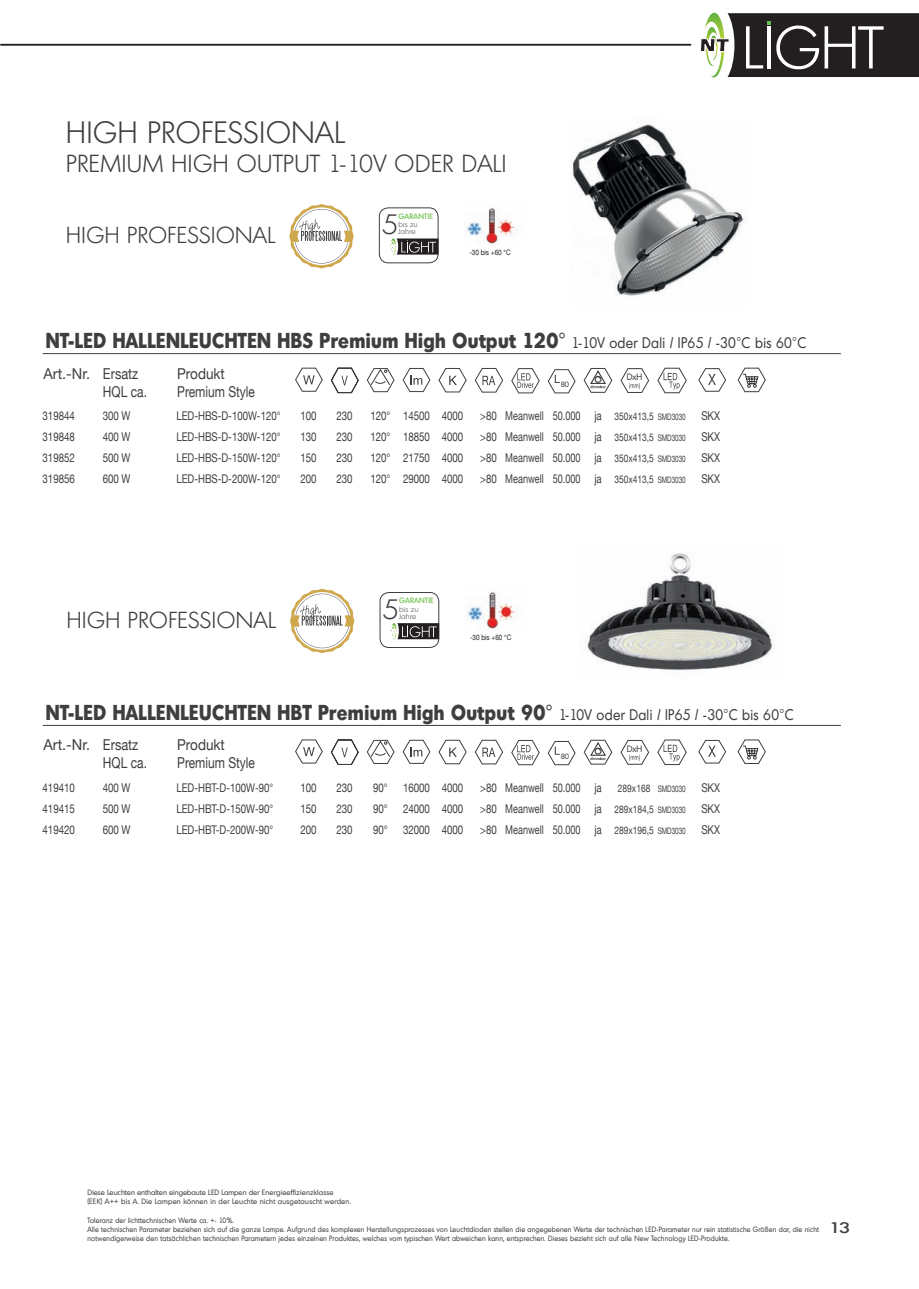
<style>
.page{position:relative;width:919px;height:1289px;background:#fff}
.page>*{position:absolute;margin:0;border:0;box-sizing:border-box;transform-origin:0 0}
.t1{font:300 30px "Montreal";letter-spacing:.025em;color:#3e3e3f}
.t2{font:300 27.15px "Montreal";color:#3e3e3f}
.t3{font:300 24px "Montreal";letter-spacing:.025em;color:#3e3e3f}
.t4{font:300 22.5px "Montreal";letter-spacing:.025em;color:#3e3e3f}
.t5{font:700 21px "Montreal";letter-spacing:.025em;color:#3e3e3f;scale:.9 1}
.t6{font:500 15.3px "Futura BQ";color:#3e3e3f;scale:1.38 1}
.t7{font:15px "Helvetica Neue";color:#3e3e3f;scale:.8 1}
.t8{font:15px "Helvetica Neue";color:#3e3e3f}
.t9{font:15px "Helvetica Neue";color:#3e3e3f;scale:.9 1}
.t10{font:12.15px "Helvetica Neue";color:#3e3e3f;scale:.8 1}
.t11{font:12px "Helvetica Neue";color:#3e3e3f;scale:.8 1}
.t12{font:10.5px "Helvetica Neue";color:#3e3e3f;scale:.8 1}
.t13{font:9px "Montreal";color:#3e3e3f}
.t14{font:7.5px/9px "Montreal";letter-spacing:.025em;color:#3e3e3f;scale:.93 1}
.t15{font:7.5px/9px "Montreal";letter-spacing:.025em;color:#3e3e3f}
.t16{font:7.5px "Helvetica Neue";color:#231f20;scale:.85 1}
.t17{font:300 7.5px "Montreal";letter-spacing:.025em;color:#545557}
.t18{font:500 7.5px "Montreal";letter-spacing:.025em;color:#75c153}
.s1{font-weight:400;font-size:15px}
.s2{font-size:10.5px}
.s3{font-size:9px}
</style>
<div class="page">
<img style="left:586px;top:553px;width:188px;height:118px">
<hr style="left:43px;top:353px;width:797px;height:1px;background:#3e3e3f">
<svg style="left:289px;top:204px;width:64px;height:64px"></svg>
<img style="left:466px;top:208px;width:50px;height:37px">
<div style="left:379px;top:207px;width:59px;height:56px;border:1px solid #3e3e3f;border-radius:9px"></div>
<svg style="left:389px;top:238px;width:49px;height:17px"></svg>
<svg style="left:295px;top:367px;width:28px;height:25px"></svg>
<svg style="left:402px;top:368px;width:28px;height:24px"></svg>
<svg style="left:474px;top:368px;width:29px;height:25px"></svg>
<svg style="left:438px;top:368px;width:29px;height:25px"></svg>
<svg style="left:737px;top:367px;width:29px;height:26px"></svg>
<svg style="left:331px;top:367px;width:28px;height:26px"></svg>
<svg style="left:583px;top:368px;width:29px;height:25px"></svg>
<svg style="left:698px;top:368px;width:28px;height:24px"></svg>
<svg style="left:547px;top:369px;width:29px;height:25px"></svg>
<svg style="left:366px;top:368px;width:29px;height:25px"></svg>
<svg style="left:657px;top:367px;width:30px;height:27px"></svg>
<svg style="left:511px;top:368px;width:29px;height:26px"></svg>
<svg style="left:620px;top:368px;width:29px;height:25px"></svg>
<svg style="left:700px;top:13px;width:218px;height:64px"></svg>
<hr style="left:1px;top:44px;width:689px;height:2px;background:#231f20">
<hr style="left:43px;top:725px;width:797px;height:1px;background:#3e3e3f">
<svg style="left:295px;top:739px;width:28px;height:25px"></svg>
<svg style="left:402px;top:739px;width:28px;height:25px"></svg>
<svg style="left:474px;top:739px;width:29px;height:26px"></svg>
<svg style="left:438px;top:739px;width:29px;height:25px"></svg>
<svg style="left:737px;top:739px;width:29px;height:25px"></svg>
<svg style="left:331px;top:739px;width:28px;height:26px"></svg>
<svg style="left:583px;top:739px;width:29px;height:26px"></svg>
<svg style="left:698px;top:739px;width:28px;height:25px"></svg>
<svg style="left:547px;top:741px;width:29px;height:24px"></svg>
<svg style="left:366px;top:739px;width:29px;height:25px"></svg>
<svg style="left:657px;top:739px;width:30px;height:26px"></svg>
<svg style="left:511px;top:739px;width:29px;height:26px"></svg>
<svg style="left:620px;top:739px;width:29px;height:26px"></svg>
<img style="left:572px;top:123px;width:173px;height:173px">
<svg style="left:290px;top:589px;width:64px;height:64px"></svg>
<img style="left:467px;top:592px;width:49px;height:37px">
<div style="left:379px;top:592px;width:60px;height:56px;border:1px solid #3e3e3f;border-radius:9px"></div>
<svg style="left:391px;top:623px;width:48px;height:16px"></svg>
<h1 class="t1" style="left:66px;top:115px;width:280px">HIGH PROFESSIONAL</h1>
<h3 class="t3" style="left:66px;top:149px;width:441px">PREMIUM HIGH OUTPUT 1-10V ODER DALI</h3>
<h3 class="t4" style="left:66px;top:222px;width:211px">HIGH PROFESSIONAL</h3>
<p class="t18" style="left:398px;top:211px;width:36px">GARANTIE</p>
<h2 class="t2" style="left:382px;top:209px;width:17px">5</h2>
<p class="t17" style="left:398px;top:220px;width:21px">bis zu</p>
<p class="t17" style="left:398px;top:227px;width:19px">Jahre</p>
<p class="t16" style="left:469px;top:248px;width:50px">-30 bis +60 °C</p>
<h3 class="t5" style="left:46px;top:327px;width:846px">NT-LED HALLENLEUCHTEN HBS Premium High Output 120° <span class="s1">1-10V oder Dali / IP65 / -30°C bis 60°C</span></h3>
<p class="t8" style="left:43px;top:364px;width:96px">Art.-Nr. Ersatz</p>
<p class="t9" style="left:177px;top:364px;width:54px">Produkt</p>
<p class="t7" style="left:103px;top:382px;width:57px">HQL ca.</p>
<p class="t7" style="left:177px;top:382px;width:99px">Premium Style</p>
<p class="t15" style="left:560px;top:379px;width:10px">80</p>
<p class="t13" style="left:626px;top:371px;width:17px">DxH</p>
<p class="t10" style="left:43px;top:408px;width:42px">319844</p>
<p class="t10" style="left:103px;top:408px;width:36px">300 W</p>
<p class="t11" style="left:176px;top:409px;width:132px">LED-HBS-D-100W-120°</p>
<p class="t10" style="left:300px;top:408px;width:22px">100</p>
<p class="t10" style="left:336px;top:408px;width:22px">230</p>
<p class="t10" style="left:370px;top:408px;width:118px">120° 14500 4000</p>
<p class="t10" style="left:480px;top:408px;width:258px">&gt;80 Meanwell 50.000 ja <span class="s2">350x413,5</span> <span class="s3">SMD3030</span></p>
<p class="t10" style="left:701px;top:408px;width:25px">SKX</p>
<p class="t10" style="left:43px;top:429px;width:42px">319848</p>
<p class="t10" style="left:103px;top:429px;width:36px">400 W</p>
<p class="t11" style="left:176px;top:430px;width:132px">LED-HBS-D-130W-120°</p>
<p class="t10" style="left:300px;top:429px;width:22px">130</p>
<p class="t10" style="left:336px;top:429px;width:22px">230</p>
<p class="t10" style="left:370px;top:429px;width:118px">120° 18850 4000</p>
<p class="t10" style="left:480px;top:429px;width:258px">&gt;80 Meanwell 50.000 ja <span class="s2">350x413,5</span> <span class="s3">SMD3030</span></p>
<p class="t10" style="left:701px;top:429px;width:25px">SKX</p>
<p class="t10" style="left:43px;top:450px;width:42px">319852</p>
<p class="t10" style="left:103px;top:450px;width:36px">500 W</p>
<p class="t11" style="left:176px;top:451px;width:132px">LED-HBS-D-150W-120°</p>
<p class="t10" style="left:300px;top:450px;width:22px">150</p>
<p class="t10" style="left:336px;top:450px;width:22px">230</p>
<p class="t10" style="left:370px;top:450px;width:118px">120° 21750 4000</p>
<p class="t10" style="left:480px;top:450px;width:258px">&gt;80 Meanwell 50.000 ja <span class="s2">350x413,5</span> <span class="s3">SMD3030</span></p>
<p class="t10" style="left:701px;top:450px;width:25px">SKX</p>
<p class="t10" style="left:43px;top:471px;width:42px">319856</p>
<p class="t10" style="left:103px;top:471px;width:36px">600 W</p>
<p class="t11" style="left:176px;top:472px;width:132px">LED-HBS-D-200W-120°</p>
<p class="t10" style="left:300px;top:471px;width:22px">200</p>
<p class="t10" style="left:336px;top:471px;width:22px">230</p>
<p class="t10" style="left:370px;top:471px;width:118px">120° 29000 4000</p>
<p class="t10" style="left:480px;top:471px;width:258px">&gt;80 Meanwell 50.000 ja <span class="s2">350x413,5</span> <span class="s3">SMD3030</span></p>
<p class="t10" style="left:701px;top:471px;width:25px">SKX</p>
<h3 class="t4" style="left:67px;top:607px;width:211px">HIGH PROFESSIONAL</h3>
<p class="t18" style="left:399px;top:596px;width:36px">GARANTIE</p>
<h2 class="t2" style="left:383px;top:594px;width:17px">5</h2>
<p class="t17" style="left:399px;top:604px;width:21px">bis zu</p>
<p class="t17" style="left:399px;top:612px;width:19px">Jahre</p>
<p class="t16" style="left:470px;top:633px;width:50px">-30 bis +60 °C</p>
<h3 class="t5" style="left:46px;top:698px;width:832px">NT-LED HALLENLEUCHTEN HBT Premium High Output 90° <span class="s1">1-10V oder Dali / IP65 / -30°C bis 60°C</span></h3>
<p class="t8" style="left:43px;top:736px;width:96px">Art.-Nr. Ersatz</p>
<p class="t9" style="left:177px;top:736px;width:54px">Produkt</p>
<p class="t7" style="left:103px;top:754px;width:57px">HQL ca.</p>
<p class="t7" style="left:177px;top:754px;width:99px">Premium Style</p>
<p class="t15" style="left:560px;top:751px;width:10px">80</p>
<p class="t13" style="left:626px;top:743px;width:17px">DxH</p>
<p class="t10" style="left:43px;top:780px;width:42px">419410</p>
<p class="t10" style="left:103px;top:780px;width:36px">400 W</p>
<p class="t11" style="left:176px;top:780px;width:123px">LED-HBT-D-100W-90°</p>
<p class="t10" style="left:300px;top:780px;width:22px">100</p>
<p class="t10" style="left:336px;top:780px;width:22px">230</p>
<p class="t10" style="left:373px;top:780px;width:20px">90°</p>
<p class="t10" style="left:403px;top:780px;width:77px">16000 4000</p>
<p class="t10" style="left:480px;top:780px;width:153px">&gt;80 Meanwell 50.000 ja</p>
<p class="t12" style="left:618px;top:782px;width:86px">289x168 <span class="s3">SMD3030</span></p>
<p class="t10" style="left:701px;top:780px;width:25px">SKX</p>
<p class="t10" style="left:43px;top:801px;width:42px">419415</p>
<p class="t10" style="left:103px;top:801px;width:36px">500 W</p>
<p class="t11" style="left:176px;top:801px;width:123px">LED-HBT-D-150W-90°</p>
<p class="t10" style="left:300px;top:801px;width:22px">150</p>
<p class="t10" style="left:336px;top:801px;width:22px">230</p>
<p class="t10" style="left:373px;top:801px;width:20px">90°</p>
<p class="t10" style="left:403px;top:801px;width:77px">24000 4000</p>
<p class="t10" style="left:480px;top:801px;width:258px">&gt;80 Meanwell 50.000 ja <span class="s2">289x184,5</span> <span class="s3">SMD3030</span></p>
<p class="t10" style="left:701px;top:801px;width:25px">SKX</p>
<p class="t10" style="left:43px;top:822px;width:42px">419420</p>
<p class="t10" style="left:103px;top:822px;width:36px">600 W</p>
<p class="t11" style="left:176px;top:822px;width:123px">LED-HBT-D-200W-90°</p>
<p class="t10" style="left:300px;top:822px;width:22px">200</p>
<p class="t10" style="left:336px;top:822px;width:22px">230</p>
<p class="t10" style="left:373px;top:822px;width:20px">90°</p>
<p class="t10" style="left:403px;top:822px;width:77px">32000 4000</p>
<p class="t10" style="left:480px;top:822px;width:258px">&gt;80 Meanwell 50.000 ja <span class="s2">289x196,5</span> <span class="s3">SMD3030</span></p>
<p class="t10" style="left:701px;top:822px;width:25px">SKX</p>
<p class="t15" style="left:87px;top:1187px;width:265px">Diese Leuchten enthalten eingebaute LED Lampen der Energieeffizienzklasse<br>(EEK) A++ bis A. Die Lampen können in der Leuchte nicht ausgetauscht werden.</p>
<p class="t14" style="left:87px;top:1215px;width:788px">Toleranz der lichttechnischen Werte ca. +- 10%.<br>Alle technischen Parameter beziehen sich auf die ganze Lampe. Aufgrund des komplexen Herstellungsprozesses von Leuchtdioden stellen die angegebenen Werte der technischen LED-Parameter nur rein statistische Größen dar, die nicht notwendigerweise den tatsächlichen technischen Parametern jedes einzelnen Produktes, welches vom typischen Wert abweichen kann, entsprechen. Dieses bezieht sich auf alle New Technology LED-Produkte.</p>
<p class="t6" style="left:829px;top:1218px;width:17px">13</p>
</div>
